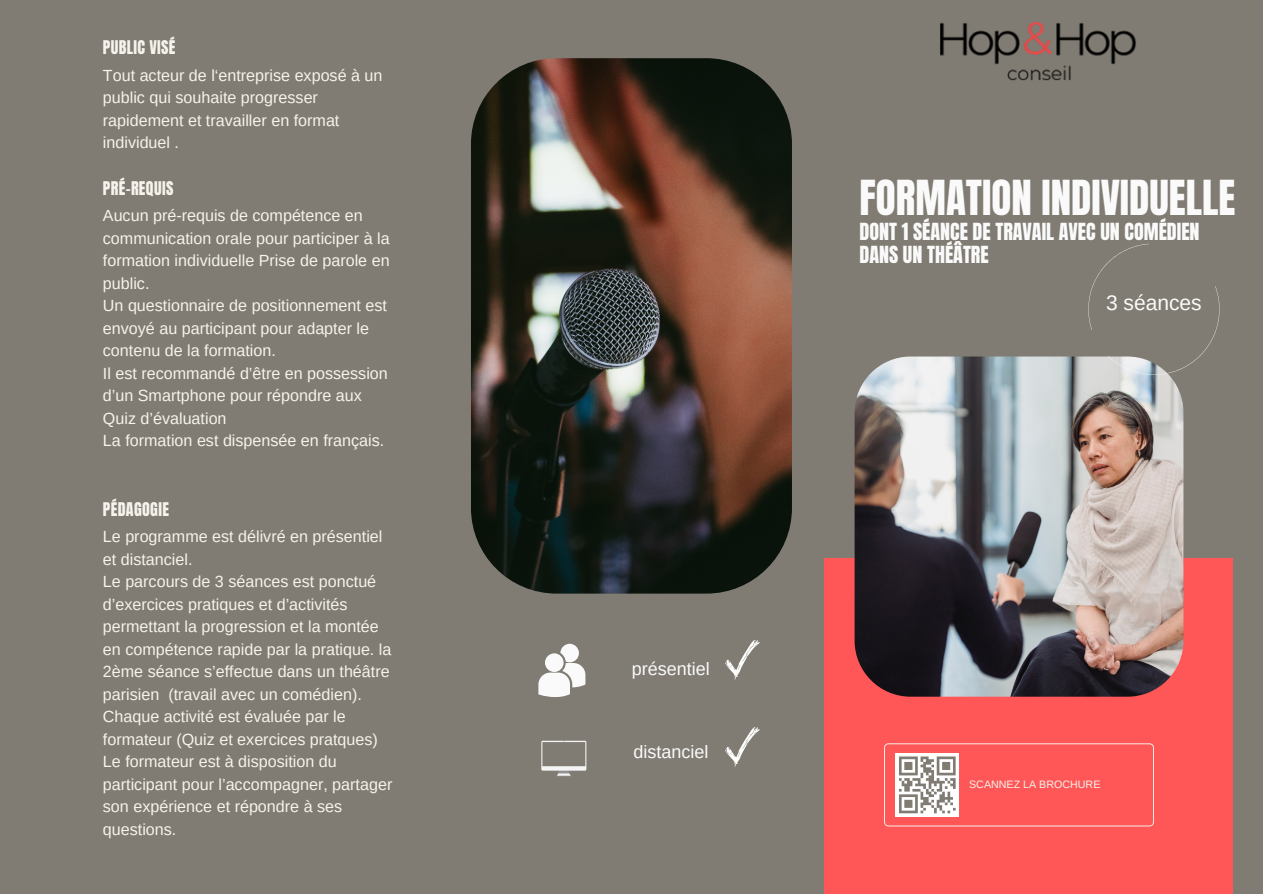
<style>
.page{position:relative;width:1263px;height:894px;background:#fff}
.page>*{position:absolute;margin:0;border:0;box-sizing:border-box;transform-origin:0 0}
.t1{font:41.1px "Anton";color:#fafafa}
.t2{font:21px "Arimo";color:#fafafa}
.t3{font:19.95px/22.5px "Anton";color:#fafafa}
.t4{font:18px "Arimo";color:#fafafa}
.t5{font:16.05px/22.5px "Arimo";color:#f6f3ed}
.t6{font:16.05px "Anton";letter-spacing:.02em;color:#f6f3ed}
.t7{font:10.65px "Arimo";color:#f6f3ed}
</style>
<div class="page">
<div style="left:0;top:0;width:1263px;height:893px;background:#807c73"></div>
<div style="left:824px;top:558px;width:408px;height:335px;background:#ff5757"></div>
<img style="left:471px;top:58px;width:321px;height:535px;border-radius:86px">
<img style="left:855px;top:356px;width:328px;height:340px;border-radius:56px">
<svg style="left:884px;top:743px;width:270px;height:83px"></svg>
<svg style="left:1088px;top:244px;width:131px;height:131px"></svg>
<img style="left:940px;top:22px;width:196px;height:59px">
<svg style="left:538px;top:643px;width:47px;height:53px"></svg>
<svg style="left:725px;top:640px;width:35px;height:39px"></svg>
<svg style="left:541px;top:740px;width:45px;height:36px"></svg>
<svg style="left:725px;top:727px;width:35px;height:39px"></svg>
<p class="t6" style="left:103px;top:36px;width:74px">PUBLIC VISÉ</p>
<h3 class="t5" style="left:103px;top:64px;width:281px">Tout acteur de l‘entreprise exposé à un public qui souhaite progresser rapidement et travailler en format individuel .</h3>
<p class="t6" style="left:103px;top:177px;width:72px">PRÉ-REQUIS</p>
<h5 class="t5" style="left:103px;top:204px;width:288px">Aucun pré-requis de compétence en communication orale pour participer à la formation individuelle Prise de parole en public.<br>Un questionnaire de positionnement est envoyé au participant pour adapter le contenu de la formation.<br>Il est recommandé d’être en possession d’un Smartphone pour répondre aux<br>Quiz d’évaluation<br>La formation est dispensée en français.</h5>
<p class="t6" style="left:103px;top:497px;width:68px">PÉDAGOGIE</p>
<p class="t5" style="left:103px;top:525px;width:291px">Le programme est délivré en présentiel et distanciel.<br>Le parcours de 3 séances est ponctué d’exercices pratiques et d’activités permettant la progression et la montée en compétence rapide par la pratique. la 2ème séance s’effectue dans un théâtre parisien (travail avec un comédien).<br>Chaque activité est évaluée par le formateur (Quiz et exercices pratques)<br>Le formateur est à disposition du participant pour l’accompagner, partager son expérience et répondre à ses questions.</p>
<p class="t4" style="left:632px;top:658px;width:80px">présentiel</p>
<h1 class="t4" style="left:633px;top:742px;width:77px">distanciel</h1>
<h4 class="t1" style="left:859px;top:168px;width:377px">FORMATION INDIVIDUELLE</h4>
<h4 class="t3" style="left:859px;top:221px;width:342px">DONT 1 SÉANCE DE TRAVAIL AVEC UN COMÉDIEN<br>DANS UN THÉÂTRE</h4>
<h3 class="t2" style="left:1106px;top:291px;width:97px">3 séances</h3>
<h4 class="t7" style="left:969px;top:778px;width:133px">SCANNEZ LA BROCHURE</h4>
</div>
